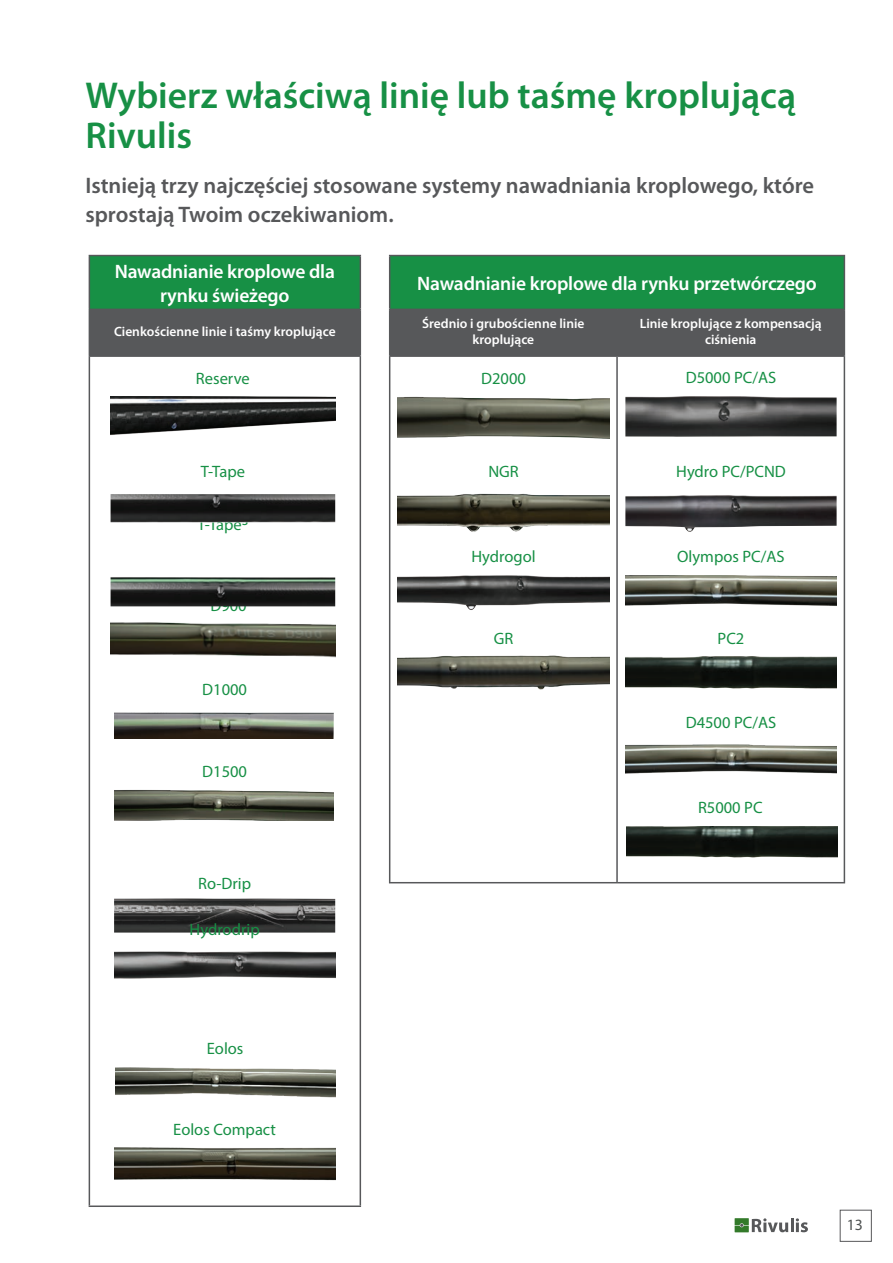
<style>
.page{position:relative;width:893px;height:1263px;background:#fff}
.page>*{position:absolute;margin:0;border:0;box-sizing:border-box;transform-origin:0 0}
.t1{font:600 37.5px/40.5px "Myriad Pro";color:#179045}
.t2{font:600 22.5px/28.5px "Myriad Pro";color:#57585a}
.t3{font:600 19.5px/24px "Myriad Pro";letter-spacing:-.01em;color:#fff;text-align:center}
.t4{font:16.5px "Myriad Pro";color:#179045}
.t5{font:15.75px "Myriad Pro";color:#4f5252}
.t6{font:600 13.5px/16.2px "Myriad Pro";color:#fff;text-align:center}
</style>
<div class="page">
<hr style="left:790px;top:1218px;width:3px;height:14px;background:#57585a">
<svg style="left:796px;top:1218px;width:12px;height:14px"></svg>
<svg style="left:735px;top:1218px;width:53px;height:14px"></svg>
<div style="left:840px;top:1210px;width:32px;height:32px;background:#fff;border:1px solid #57585a"></div>
<div style="left:89px;top:256px;width:271px;height:53px;background:#179045"></div>
<div style="left:89px;top:309px;width:271px;height:47px;background:#57585a"></div>
<hr style="left:89px;top:255px;width:272px;height:1px;background:#57585a">
<hr style="left:89px;top:256px;width:1px;height:53px;background:#57585a">
<hr style="left:360px;top:256px;width:1px;height:53px;background:#57585a">
<hr style="left:89px;top:309px;width:272px;height:1px;background:#57585a">
<hr style="left:360px;top:310px;width:1px;height:45px;background:#57585a">
<hr style="left:89px;top:355px;width:272px;height:2px;background:#57585a">
<hr style="left:89px;top:357px;width:1px;height:848px;background:#57585a">
<hr style="left:360px;top:357px;width:1px;height:848px;background:#57585a">
<hr style="left:89px;top:1205px;width:272px;height:2px;background:#57585a">
<img style="left:114px;top:898px;width:221px;height:34px">
<img style="left:114px;top:1147px;width:221px;height:34px">
<img style="left:115px;top:1067px;width:220px;height:31px">
<img style="left:114px;top:790px;width:220px;height:30px">
<img style="left:114px;top:951px;width:221px;height:28px">
<img style="left:114px;top:712px;width:219px;height:27px">
<img style="left:111px;top:622px;width:224px;height:35px">
<img style="left:111px;top:577px;width:224px;height:29px">
<img style="left:111px;top:494px;width:224px;height:29px">
<img style="left:111px;top:396px;width:224px;height:39px">
<div style="left:390px;top:256px;width:454px;height:53px;background:#179045"></div>
<div style="left:390px;top:310px;width:454px;height:45px;background:#57585a"></div>
<svg style="left:390px;top:357px;width:454px;height:525px"></svg>
<hr style="left:389px;top:255px;width:228px;height:1px;background:#57585a">
<hr style="left:389px;top:256px;width:1px;height:53px;background:#57585a">
<hr style="left:617px;top:255px;width:228px;height:1px;background:#57585a">
<hr style="left:844px;top:256px;width:1px;height:53px;background:#57585a">
<hr style="left:389px;top:309px;width:228px;height:1px;background:#57585a">
<hr style="left:389px;top:310px;width:1px;height:45px;background:#57585a">
<hr style="left:617px;top:309px;width:228px;height:1px;background:#57585a">
<hr style="left:616px;top:310px;width:2px;height:45px;background:#57585a">
<hr style="left:844px;top:310px;width:1px;height:45px;background:#57585a">
<hr style="left:389px;top:355px;width:228px;height:2px;background:#57585a">
<hr style="left:389px;top:357px;width:1px;height:525px;background:#57585a">
<hr style="left:617px;top:355px;width:228px;height:2px;background:#57585a">
<hr style="left:616px;top:357px;width:2px;height:525px;background:#57585a">
<hr style="left:844px;top:357px;width:1px;height:525px;background:#57585a">
<hr style="left:389px;top:882px;width:228px;height:1px;background:#57585a">
<hr style="left:617px;top:882px;width:228px;height:1px;background:#57585a">
<img style="left:398px;top:647px;width:211px;height:56px">
<img style="left:398px;top:392px;width:211px;height:69px">
<img style="left:398px;top:489px;width:211px;height:50px">
<img style="left:398px;top:571px;width:211px;height:53px">
<img style="left:625px;top:396px;width:212px;height:41px">
<img style="left:625px;top:495px;width:212px;height:37px">
<img style="left:625px;top:657px;width:212px;height:33px">
<img style="left:625px;top:732px;width:212px;height:56px">
<img style="left:625px;top:575px;width:212px;height:33px">
<img style="left:627px;top:826px;width:211px;height:33px">
<h1 class="t1" style="left:85px;top:74px;width:712px">Wybierz właściwą linię lub taśmę kroplującą<br>Rivulis</h1>
<h2 class="t2" style="left:85px;top:171px;width:730px">Istnieją trzy najczęściej stosowane systemy nawadniania kroplowego, które sprostają Twoim oczekiwaniom.</h2>
<p class="t3" style="left:115px;top:259px;width:222px">Nawadnianie kroplowe dla rynku świeżego</p>
<p class="t6" style="left:114px;top:323px;width:223px">Cienkościenne linie i taśmy kroplujące</p>
<p class="t3" style="left:417px;top:271px;width:401px">Nawadnianie kroplowe dla rynku przetwórczego</p>
<p class="t6" style="left:422px;top:315px;width:164px">Średnio i grubościenne linie kroplujące</p>
<p class="t6" style="left:640px;top:315px;width:183px">Linie kroplujące z kompensacją ciśnienia</p>
<p class="t4" style="left:196px;top:368px;width:55px">Reserve</p>
<p class="t4" style="left:201px;top:461px;width:46px">T-Tape</p>
<p class="t4" style="left:197px;top:514px;width:52px">T-Tapes</p>
<p class="t4" style="left:210px;top:595px;width:38px">D900</p>
<p class="t4" style="left:202px;top:679px;width:46px">D1000</p>
<p class="t4" style="left:202px;top:761px;width:46px">D1500</p>
<p class="t4" style="left:198px;top:873px;width:55px">Ro-Drip</p>
<p class="t4" style="left:190px;top:919px;width:72px">Hydrodrip</p>
<p class="t4" style="left:481px;top:368px;width:46px">D2000</p>
<p class="t4" style="left:686px;top:368px;width:92px">D5000 PC/AS</p>
<p class="t4" style="left:488px;top:462px;width:32px">NGR</p>
<p class="t4" style="left:676px;top:461px;width:111px">Hydro PC/PCND</p>
<p class="t4" style="left:471px;top:547px;width:66px">Hydrogol</p>
<p class="t4" style="left:677px;top:546px;width:109px">Olympos PC/AS</p>
<p class="t4" style="left:494px;top:628px;width:21px">GR</p>
<p class="t4" style="left:718px;top:628px;width:28px">PC2</p>
<p class="t4" style="left:686px;top:712px;width:92px">D4500 PC/AS</p>
<p class="t4" style="left:698px;top:797px;width:66px">R5000 PC</p>
<p class="t4" style="left:207px;top:1038px;width:38px">Eolos</p>
<p class="t4" style="left:173px;top:1119px;width:104px">Eolos Compact</p>
<p class="t5" style="left:847px;top:1215px;width:18px">13</p>
</div>
